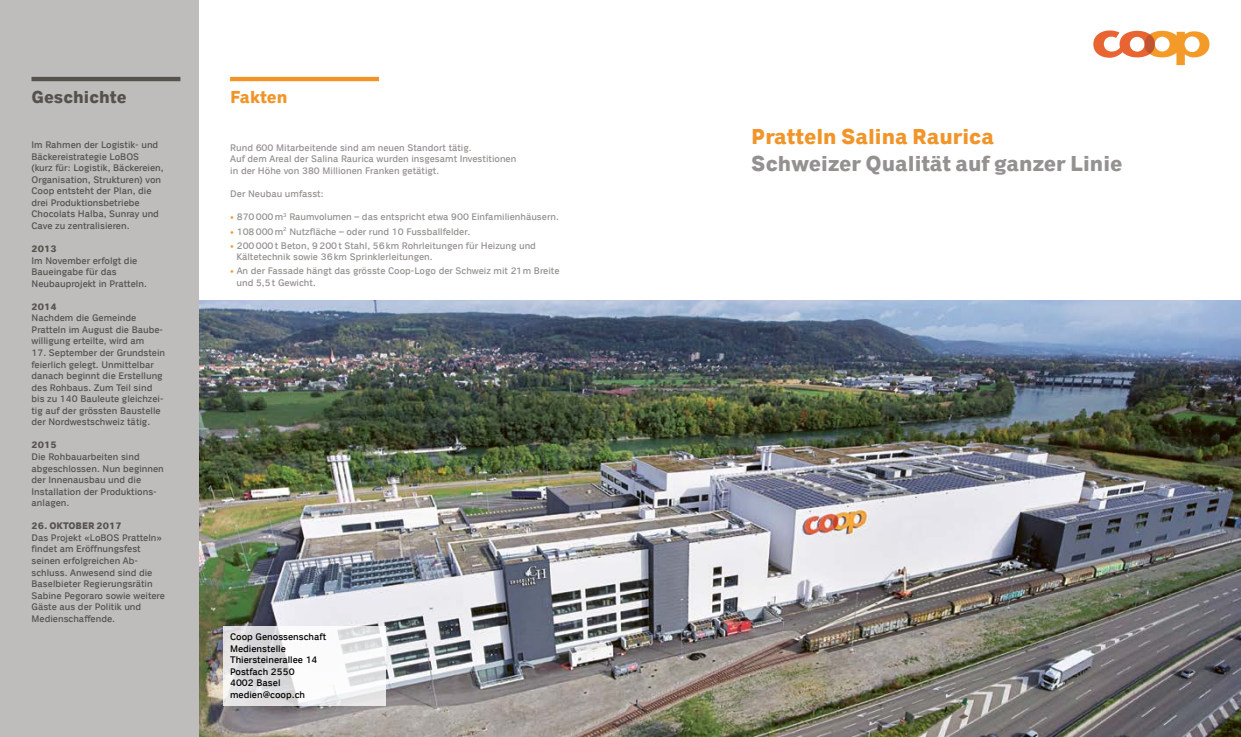
<style>
.page{position:relative;width:1241px;height:737px;background:#fff}
.page>*{position:absolute;margin:0;border:0;box-sizing:border-box;transform-origin:0 0}
.t1{font:700 21.88px "Coop";color:#949290}
.t2{font:700 21.88px "Coop";color:#f1952a}
.t3{font:700 17.5px "Coop";color:#55524e}
.t4{font:700 17.5px "Coop";color:#f1952a}
.t5{font:9.62px/11.5px "Coop";color:#55524e}
.t6{font:9.62px/11.5px "Coop";color:#949290}
.t7{font:9.62px/11.5px "Coop";color:#000}
.t8{font:700 9.62px "Coop";color:#55524e}
.s1{font-size:7.88px;color:#f1952a}
</style>
<div class="page">
<img style="left:198px;top:300px;width:1042px;height:437px">
<div style="left:0;top:0;width:198px;height:737px;background:#bebdbc"></div>
<svg style="left:222px;top:626px;width:163px;height:79px"></svg>
<hr style="left:230px;top:77px;width:149px;height:4px;background:#f1952a">
<hr style="left:32px;top:77px;width:148px;height:4px;background:#55524e">
<svg style="left:1093px;top:30px;width:116px;height:35px"></svg>
<div style="left:1144px;top:34px;width:10px;height:20px;background:#c05430;border-radius:50%"></div>
<h2 class="t3" style="left:32px;top:88px;width:97px">Geschichte</h2>
<p class="t5" style="left:32px;top:139px;width:134px">Im Rahmen der Logistik- und<br>Bäckereistrategie LoBOS<br>(kurz für: Logistik, Bäckereien,<br>Organisation, Strukturen) von<br>Coop entsteht der Plan, die drei Produktionsbetriebe<br>Chocolats Halba, Sunray und<br>Cave zu zentralisieren.</p>
<p class="t8" style="left:32px;top:243px;width:27px">2013</p>
<p class="t5" style="left:32px;top:254px;width:117px">Im November erfolgt die<br>Baueingabe für das<br>Neubauprojekt in Pratteln.</p>
<p class="t8" style="left:32px;top:301px;width:27px">2014</p>
<p class="t5" style="left:32px;top:312px;width:133px">Nachdem die Gemeinde<br>Pratteln im August die Baube&shy;willigung erteilte, wird am</p>
<p class="t5" style="left:32px;top:347px;width:135px">17. September der Grundstein feierlich gelegt. Unmittelbar danach beginnt die Erstellung des Rohbaus. Zum Teil sind bis zu 140 Bauleute gleichzei&shy;tig auf der grössten Baustelle der Nordwestschweiz tätig.</p>
<p class="t8" style="left:32px;top:440px;width:27px">2015</p>
<p class="t5" style="left:32px;top:451px;width:134px">Die Rohbauarbeiten sind abgeschlossen. Nun beginnen der Innenausbau und die<br>Installation der Produktions&shy;anlagen.</p>
<p class="t8" style="left:32px;top:520px;width:92px">26. OKTOBER 2017</p>
<p class="t5" style="left:32px;top:532px;width:135px">Das Projekt «LoBOS Pratteln» findet am Eröffnungsfest seinen erfolgreichen Ab&shy;schluss. Anwesend sind die<br>Baselbieter Regierungsrätin<br>Sabine Pegoraro sowie weitere<br>Gäste aus der Politik und<br>Medienschaffende.</p>
<h2 class="t4" style="left:230px;top:88px;width:59px">Fakten</h2>
<p class="t6" style="left:230px;top:142px;width:287px">Rund 600 Mitarbeitende sind am neuen Standort tätig.<br>Auf dem Areal der Salina Raurica wurden insgesamt Investitionen in der Höhe von 380 Millionen Franken getätigt.</p>
<p class="t6" style="left:230px;top:188px;width:95px">Der Neubau umfasst:</p>
<p class="t6" style="left:230px;top:211px;width:330px"><span class="s1">•</span> 870000m<sup>3</sup> Raumvolumen – das entspricht etwa 900 Einfamilienhäusern.</p>
<p class="t6" style="left:230px;top:226px;width:241px"><span class="s1">•</span> 108000m<sup>2</sup> Nutzfläche – oder rund 10 Fussballfelder.</p>
<p class="t6" style="left:236px;top:240px;width:301px;text-indent:-6px"><span class="s1">•</span> 200000t Beton, 9200t Stahl, 56km Rohrleitungen für Heizung und<br>Kältetechnik sowie 36km Sprinklerleitungen.</p>
<p class="t6" style="left:236px;top:265px;width:324px;text-indent:-6px"><span class="s1">•</span> An der Fassade hängt das grösste Coop-Logo der Schweiz mit 21m Breite und 5,5t Gewicht.</p>
<p class="t7" style="left:230px;top:631px;width:98px">Coop Genossenschaft<br>Medienstelle<br>Thiersteinerallee 14<br>Postfach 2550<br>4002 Basel medien@coop.ch</p>
<h1 class="t2" style="left:751px;top:125px;width:244px">Pratteln Salina Raurica</h1>
<h1 class="t1" style="left:751px;top:151px;width:372px">Schweizer Qualität auf ganzer Linie</h1>
</div>
